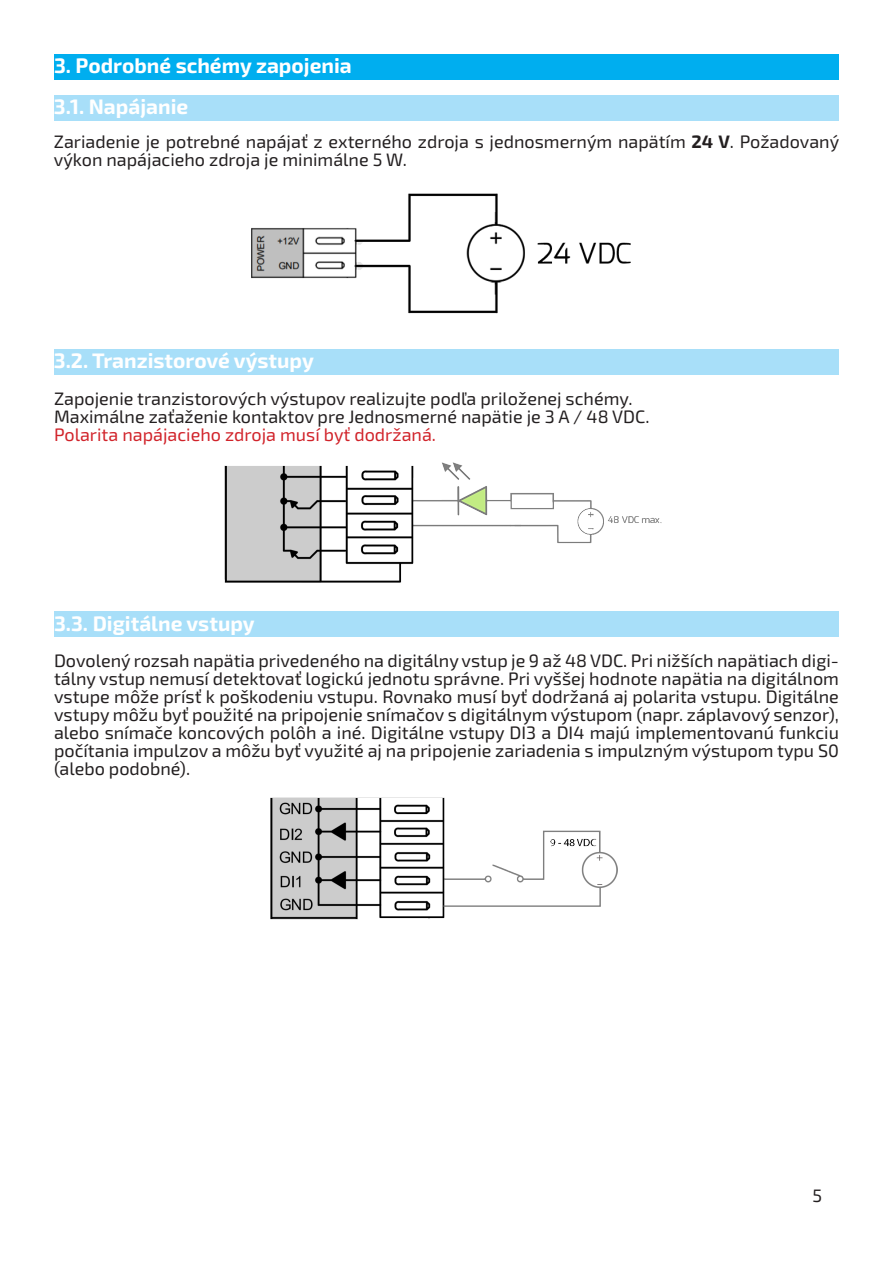
<style>
.page{position:relative;width:893px;height:1263px;background:#fff}
.page>*{position:absolute;margin:0;border:0;box-sizing:border-box;transform-origin:0 0}
.t1{font:700 21px "Exo 2.0";color:#fff}
.Paragraph_Style_1{font:18px/18px "Exo 2.0";color:#231f20}
.t2{font:18px "Exo 2.0";color:#d1232a}
.s1{font-weight:700}
</style>
<div class="page">
<div style="left:54px;top:54px;width:785px;height:26px;background:#00aeef"></div>
<div style="left:54px;top:95px;width:785px;height:25px;background:#a8dff9"></div>
<div style="left:54px;top:349px;width:785px;height:26px;background:#a8dff9"></div>
<img style="left:251px;top:193px;width:380px;height:121px">
<div style="left:54px;top:611px;width:785px;height:26px;background:#a8dff9"></div>
<img style="left:270px;top:797px;width:348px;height:123px">
<img style="left:224px;top:463px;width:438px;height:120px">
<p class="t1" style="left:54px;top:53px;width:299px">3. Podrobné schémy zapojenia</p>
<p class="t1" style="left:54px;top:94px;width:136px">3.1. Napájanie</p>
<p class="Paragraph_Style_1" style="left:54px;top:133px;width:787px">Zariadenie je potrebné napájať z externého zdroja s jednosmerným napätím <span class="s1">24 V</span>. Požadovaný výkon napájacieho zdroja je minimálne 5 W.</p>
<p class="t1" style="left:54px;top:348px;width:261px">3.2. Tranzistorové výstupy</p>
<p class="Paragraph_Style_1" style="left:54px;top:390px;width:580px">Zapojenie tranzistorových výstupov realizujte podľa priloženej schémy.</p>
<p class="Paragraph_Style_1" style="left:54px;top:408px;width:597px">Maximálne zaťaženie kontaktov pre Jednosmerné napätie je 3 A / 48 VDC.</p>
<p class="t2" style="left:54px;top:424px;width:383px">Polarita napájacieho zdroja musí byť dodržaná.</p>
<p class="t1" style="left:54px;top:611px;width:202px">3.3. Digitálne vstupy</p>
<p class="Paragraph_Style_1" style="left:54px;top:652px;width:786px;text-align:justify">Dovolený rozsah napätia privedeného na digitálny vstup je 9 až 48 VDC. Pri nižších napätiach digi&shy;tálny vstup nemusí detektovať logickú jednotu správne. Pri vyššej hodnote napätia na digitálnom vstupe môže prísť k poškodeniu vstupu. Rovnako musí byť dodržaná aj polarita vstupu. Digitálne vstupy môžu byť použité na pripojenie snímačov s digitálnym výstupom (napr. záplavový senzor), alebo snímače koncových polôh a iné. Digitálne vstupy DI3 a DI4 majú implementovanú funkciu počítania impulzov a môžu byť využité aj na pripojenie zariadenia s impulzným výstupom typu S0 (alebo podobné).</p>
<p class="Paragraph_Style_1" style="left:812px;top:1187px;width:11px">5</p>
</div>
